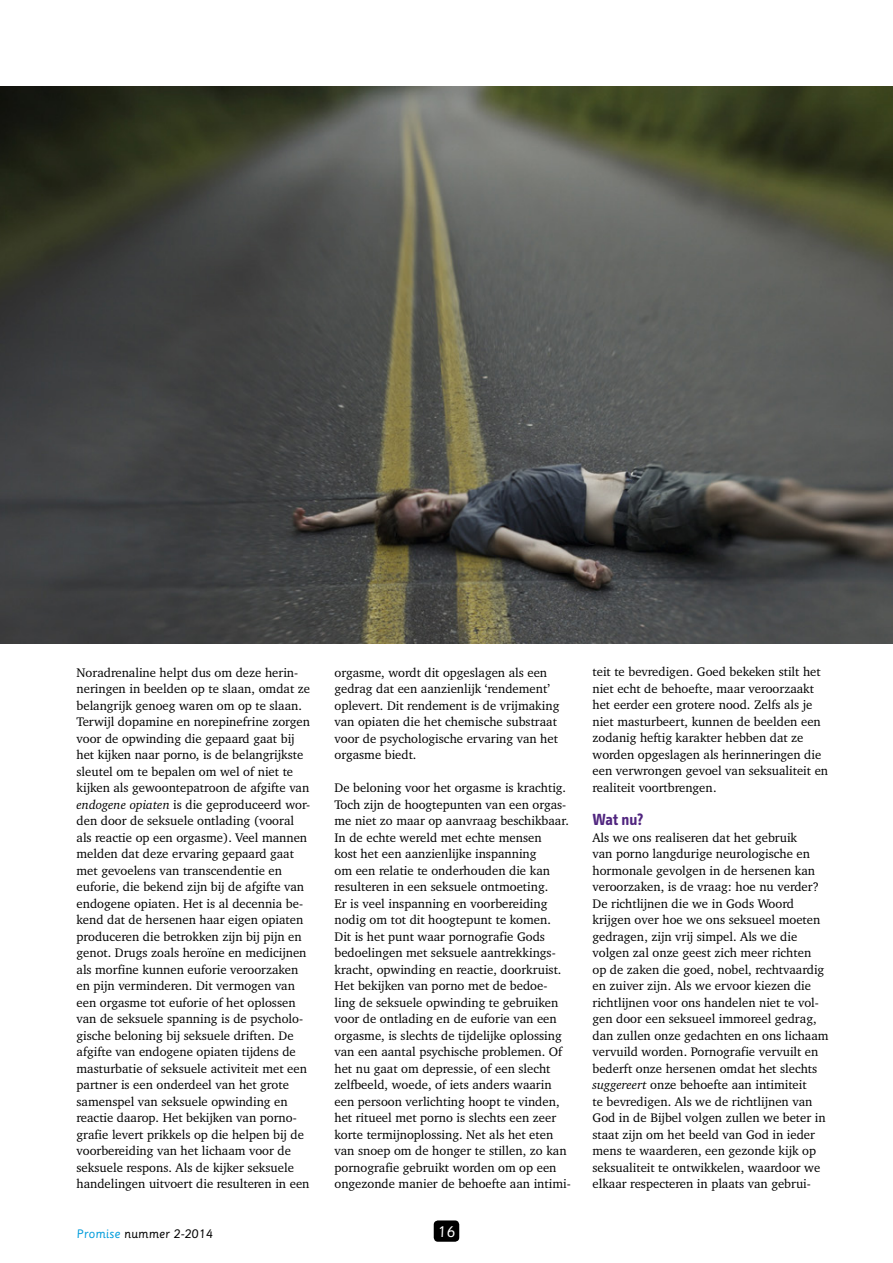
<style>
.page{position:relative;width:893px;height:1263px;background:#fff}
.page>*{position:absolute;margin:0;border:0;box-sizing:border-box;transform-origin:0 0}
.t1{font:700 16.5px "Info Text";color:#50257f}
.t2{font:15px "Sassoon Primary";color:#fff}
.t3{font:12.75px/16.5px "Charter IT Cby BT";color:#000}
.t4{font:12px "Sassoon Primary";color:#000}
.s1{font-style:italic}
.s2{color:#009cdb}
</style>
<div class="page">
<div style="left:434px;top:1220px;width:25px;height:22px;background:#000;border-radius:4px"></div>
<img style="left:0;top:87px;width:893px;height:557px">
<p class="t3" style="left:77px;top:664px;width:235px">Noradrenaline helpt dus om deze herin&shy;neringen in beelden op te slaan, omdat ze belangrijk genoeg waren om op te slaan.<br>Terwijl dopamine en norepinefrine zorgen voor de opwinding die gepaard gaat bij het kijken naar porno, is de belangrijkste sleutel om te bepalen om wel of niet te kijken als gewoontepatroon de afgifte van <span class="s1">endogene opiaten</span> is die geproduceerd wor&shy;den door de seksuele ontlading (vooral als reactie op een orgasme). Veel mannen melden dat deze ervaring gepaard gaat met gevoelens van transcendentie en euforie, die bekend zijn bij de afgifte van endogene opiaten. Het is al decennia be&shy;kend dat de hersenen haar eigen opiaten produceren die betrokken zijn bij pijn en genot. Drugs zoals heroïne en medicijnen als morfine kunnen euforie veroorzaken en pijn verminderen. Dit vermogen van een orgasme tot euforie of het oplossen van de seksuele spanning is de psycholo&shy;gische beloning bij seksuele driften. De afgifte van endogene opiaten tijdens de masturbatie of seksuele activiteit met een partner is een onderdeel van het grote samenspel van seksuele opwinding en reactie daarop. Het bekijken van porno&shy;grafie levert prikkels op die helpen bij de voorbereiding van het lichaam voor de seksuele respons. Als de kijker seksuele handelingen uitvoert die resulteren in een</p>
<p class="t3" style="left:334px;top:664px;width:226px">orgasme, wordt dit opgeslagen als een gedrag dat een aanzienlijk ‘rendement’ oplevert. Dit rendement is de vrijmaking van opiaten die het chemische substraat voor de psychologische ervaring van het orgasme biedt.</p>
<p class="t3" style="left:334px;top:779px;width:238px">De beloning voor het orgasme is krachtig.<br>Toch zijn de hoogtepunten van een orgas&shy;me niet zo maar op aanvraag beschikbaar.<br>In de echte wereld met echte mensen<br>kost het een aanzienlijke inspanning<br>om een relatie te onderhouden die kan resulteren in een seksuele ontmoeting.<br>Er is veel inspanning en voorbereiding nodig om tot dit hoogtepunt te komen.<br>Dit is het punt waar pornografie Gods bedoelingen met seksuele aantrekkings&shy;kracht, opwinding en reactie, doorkruist.<br>Het bekijken van porno met de bedoe&shy;ling de seksuele opwinding te gebruiken voor de ontlading en de euforie van een orgasme, is slechts de tijdelijke oplossing van een aantal psychische problemen. Of het nu gaat om depressie, of een slecht zelfbeeld, woede, of iets anders waarin een persoon verlichting hoopt te vinden, het ritueel met porno is slechts een zeer korte termijnoplossing. Net als het eten van snoep om de honger te stillen, zo kan pornografie gebruikt worden om op een ongezonde manier de behoefte aan intimi-</p>
<p class="t4" style="left:77px;top:1226px;width:138px"><span class="s2">Promise</span> nummer 2-2014</p>
<p class="t2" style="left:438px;top:1222px;width:19px">16</p>
<p class="t3" style="left:592px;top:664px;width:237px">teit te bevredigen. Goed bekeken stilt het niet echt de behoefte, maar veroorzaakt het eerder een grotere nood. Zelfs als je niet masturbeert, kunnen de beelden een zodanig heftig karakter hebben dat ze worden opgeslagen als herinneringen die een verwrongen gevoel van seksualiteit en realiteit voortbrengen.</p>
<p class="t1" style="left:592px;top:810px;width:52px">Wat nu?</p>
<p class="t3" style="left:592px;top:829px;width:238px">Als we ons realiseren dat het gebruik<br>van porno langdurige neurologische en hormonale gevolgen in de hersenen kan veroorzaken, is de vraag: hoe nu verder?<br>De richtlijnen die we in Gods Woord krijgen over hoe we ons seksueel moeten gedragen, zijn vrij simpel. Als we die volgen zal onze geest zich meer richten<br>op de zaken die goed, nobel, rechtvaardig en zuiver zijn. Als we ervoor kiezen die richtlijnen voor ons handelen niet te vol&shy;gen door een seksueel immoreel gedrag, dan zullen onze gedachten en ons lichaam vervuild worden. Pornografie vervuilt en bederft onze hersenen omdat het slechts <span class="s1">suggereert</span> onze behoefte aan intimiteit<br>te bevredigen. Als we de richtlijnen van God in de Bijbel volgen zullen we beter in staat zijn om het beeld van God in ieder mens te waarderen, een gezonde kijk op seksualiteit te ontwikkelen, waardoor we elkaar respecteren in plaats van gebrui-</p>
</div>
